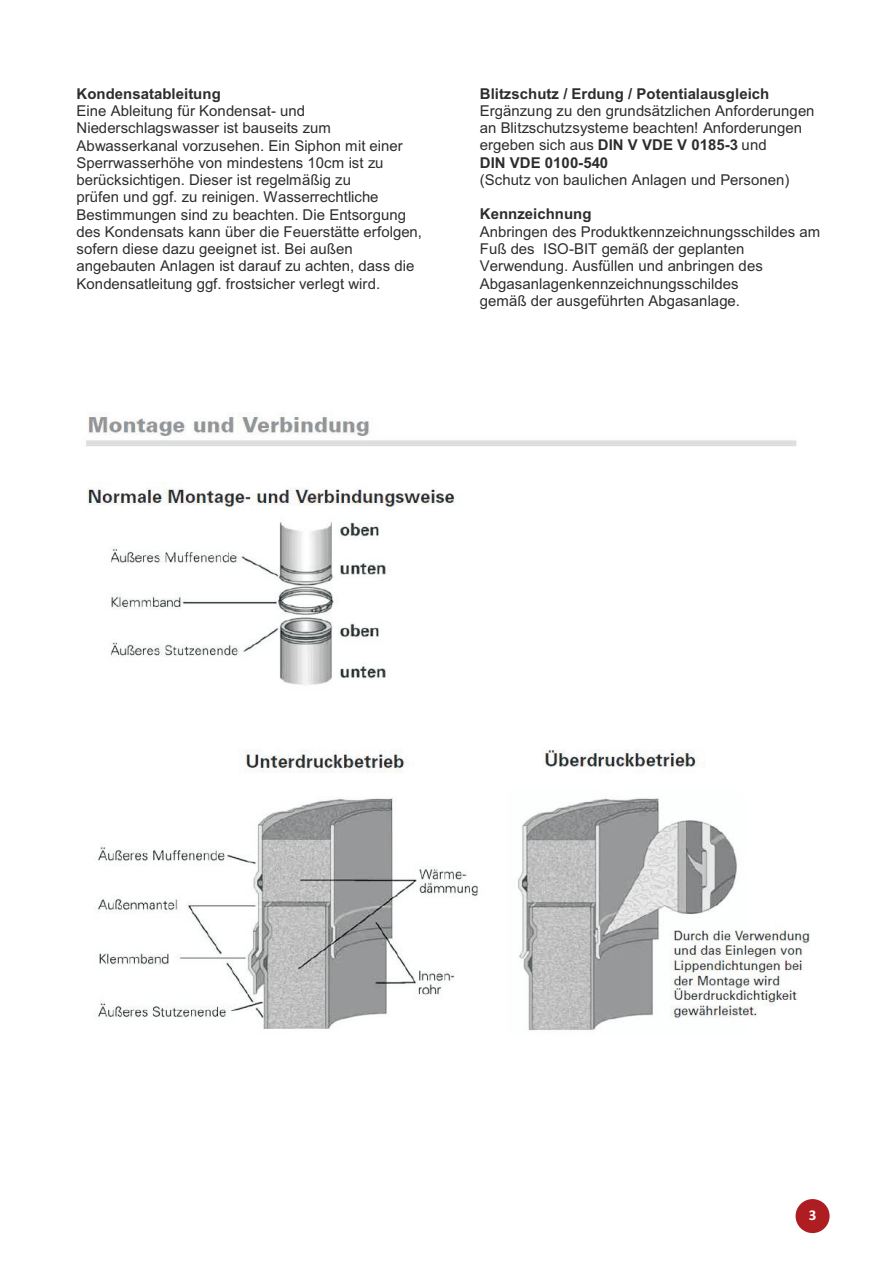
<style>
.page{position:relative;width:893px;height:1263px;background:#fff}
.page>*{position:absolute;margin:0;border:0;box-sizing:border-box;transform-origin:0 0}
.t1{font:15px/17.2px "Arial";color:#2c2d2d}
.t2{font:700 15px "Arial";color:#2c2d2d}
.t3{font:700 15px "Calibri";color:#fff}
.s1{font-weight:700}
</style>
<div class="page">
<img style="left:86px;top:413px;width:724px;height:618px">
<div style="left:795px;top:1199px;width:34px;height:34px;background:#ae1d21;border-radius:50%"></div>
<p class="t2" style="left:77px;top:88px;width:146px">Kondensatableitung</p>
<p class="t1" style="left:77px;top:104px;width:347px">Eine Ableitung für Kondensat- und Niederschlagswasser ist bauseits zum Abwasserkanal vorzusehen. Ein Siphon mit einer Sperrwasserhöhe von mindestens 10cm ist zu berücksichtigen. Dieser ist regelmäßig zu<br>prüfen und ggf. zu reinigen. Wasserrechtliche Bestimmungen sind zu beachten. Die Entsorgung des Kondensats kann über die Feuerstätte erfolgen, sofern diese dazu geeignet ist. Bei außen angebauten Anlagen ist darauf zu achten, dass die Kondensatleitung ggf. frostsicher verlegt wird.</p>
<p class="t2" style="left:480px;top:88px;width:291px">Blitzschutz / Erdung / Potentialausgleich</p>
<p class="t1" style="left:480px;top:104px;width:336px">Ergänzung zu den grundsätzlichen Anforderungen an Blitzschutzsysteme beachten! Anforderungen ergeben sich aus <span class="s1">DIN V VDE V 0185-3</span> und<br><span class="s1">DIN VDE 0100-540</span></p>
<p class="t1" style="left:480px;top:173px;width:311px">(Schutz von baulichen Anlagen und Personen)</p>
<p class="t2" style="left:480px;top:209px;width:113px">Kennzeichnung</p>
<p class="t1" style="left:480px;top:224px;width:342px">Anbringen des Produktkennzeichnungsschildes am Fuß des ISO-BIT gemäß der geplanten Verwendung. Ausfüllen und anbringen des Abgasanlagenkennzeichnungsschildes<br>gemäß der ausgeführten Abgasanlage.</p>
<p class="t3" style="left:808px;top:1210px;width:9px">3</p>
</div>
